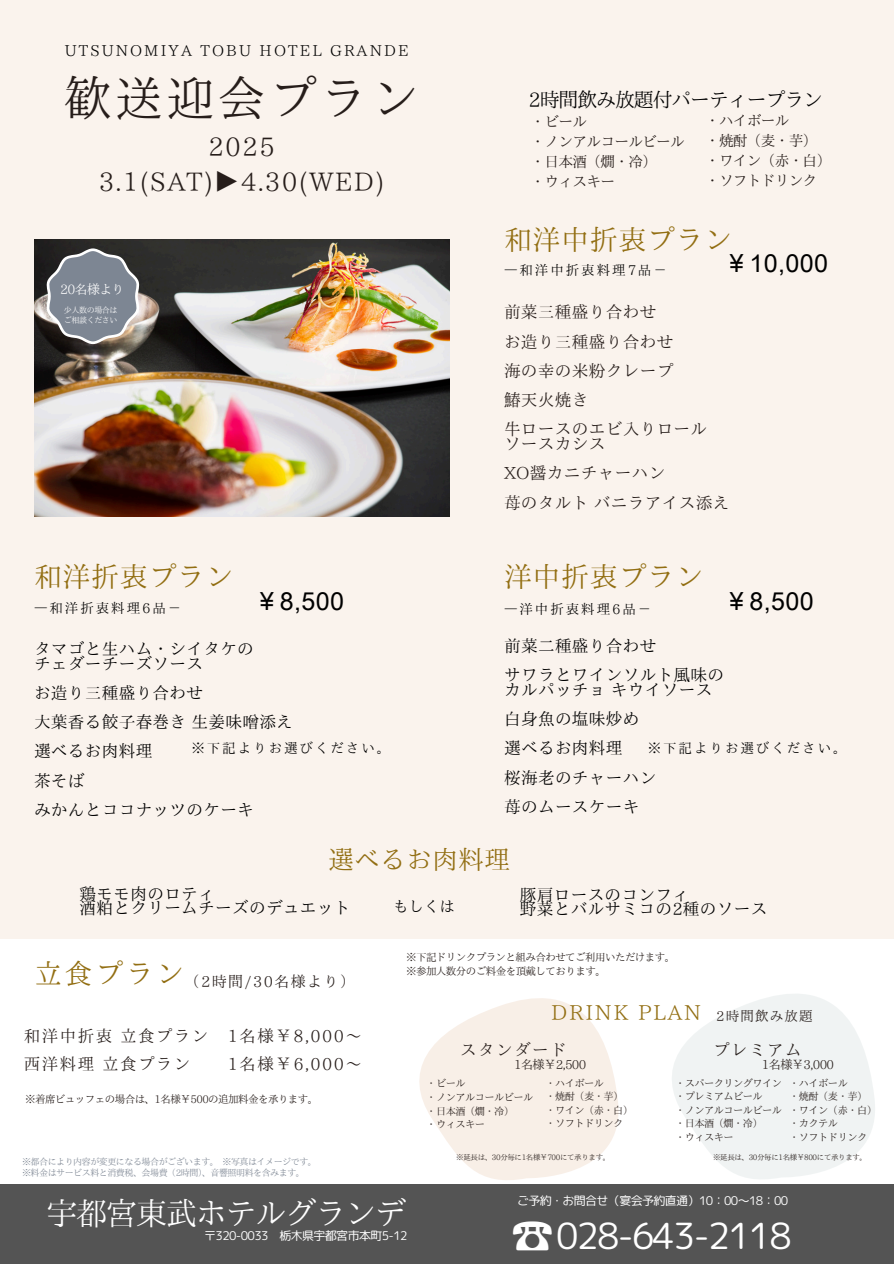
<style>
.page{position:relative;width:894px;height:1264px;background:#fff}
.page>*{position:absolute;margin:0;border:0;box-sizing:border-box;transform-origin:0 0}
.t1{font:48px "IP Aex Mincho";letter-spacing:.065em;color:#261d1a}
.t2{font:42px "Noto Sans CJ Ksc";color:#fff}
.t3{font:36px "rounded mplus 1 p regular";letter-spacing:-.05em;color:#fff}
.t4{font:31.5px "IP Aex Mincho";letter-spacing:-.05em;color:#fff}
.t5{font:28.05px "IP Aex Mincho";letter-spacing:.015em;color:#926e12}
.t6{font:25.65px "IP Aex Mincho";letter-spacing:.015em;color:#926e12}
.t7{font:25.5px/34.8px "IP Aex Mincho";letter-spacing:.045em;color:#261d1a;text-align:center}
.t8{font:24.9px "Arial Unicode MS";letter-spacing:.015em;color:#000}
.t9{font:20.55px "IP Aex Mincho";letter-spacing:.09em;color:#926e12}
.t10{font:19.8px "IP Aex Mincho";letter-spacing:-.05em;color:#000}
.t11{font:16.65px "IP Aex Mincho";letter-spacing:.015em;color:#000}
.t12{font:16.65px "IP Aex Mincho";letter-spacing:.015em;color:#261d1a}
.t13{font:16.5px "IP Aex Mincho";letter-spacing:.09em;color:#261d1a}
.t14{font:15.15px "IP Aex Mincho";color:#000}
.t15{font:15px "IP Aex Mincho";letter-spacing:.145em;color:#000}
.t16{font:15px "IP Aex Mincho";letter-spacing:.09em;color:#261d1a}
.t17{font:14.7px "IP Aex Mincho";letter-spacing:-.05em;color:#261d1a}
.t18{font:13.5px "IP Aex Mincho";letter-spacing:.145em;color:#000}
.t19{font:13.5px "IP Aex Mincho";letter-spacing:.09em;color:#261d1a}
.t20{font:12.9px "IP Aex Mincho";letter-spacing:-.05em;color:#fff}
.t21{font:12.3px "IP Aex Mincho";letter-spacing:-.05em;color:#261d1a}
.t22{font:12px "rounded mplus 1 p regular";letter-spacing:-.05em;color:#fff}
.t23{font:10.5px "IP Aex Mincho";letter-spacing:-.05em;color:#261d1a}
.t24{font:10.2px "IP Aex Mincho";letter-spacing:-.05em;color:#261d1a}
.t25{font:9px "IP Aex Mincho";letter-spacing:-.05em;color:#7d8693}
.t26{font:7.95px "IP Aex Mincho";letter-spacing:-.05em;color:#fff}
.t27{font:7.5px "IP Aex Mincho";letter-spacing:-.05em;color:#261d1a}
</style>
<div class="page">
<div style="left:0;top:1184px;width:893px;height:79px;background:#545454"></div>
<div style="left:0;top:0;width:893px;height:938px;background:#faf3ed"></div>
<img style="left:34px;top:240px;width:415px;height:277px">
<svg style="left:46px;top:248px;width:93px;height:96px;background:#7c8087"></svg>
<svg style="left:679px;top:994px;width:196px;height:185px;fill:#f0f3f3"></svg>
<svg style="left:419px;top:998px;width:260px;height:182px;fill:#f8efe7"></svg>
<p class="t15" style="left:65px;top:42px;width:345px">UTSUNOMIYA TOBU HOTEL GRANDE</p>
<h5 class="t1" style="left:64px;top:74px;width:356px">歓送迎会プラン</h5>
<p class="t7" style="left:99px;top:129px;width:287px">2025<br>3.1(SAT)▶4.30(WED)</p>
<p class="t20" style="left:60px;top:282px;width:66px">20名様より</p>
<p class="t26" style="left:64px;top:306px;width:55px">少人数の場合は</p>
<p class="t26" style="left:64px;top:316px;width:55px">ご相談ください</p>
<p class="t5" style="left:34px;top:562px;width:201px">和洋折衷プラン</p>
<p class="t18" style="left:34px;top:601px;width:149px">―和洋折衷料理6品－</p>
<p class="t8" style="left:254px;top:583px;width:91px">￥8,500</p>
<p class="t11" style="left:34px;top:640px;width:221px">タマゴと生ハム・シイタケの</p>
<p class="t11" style="left:34px;top:655px;width:171px">チェダーチーズソース</p>
<p class="t11" style="left:34px;top:684px;width:171px">お造り三種盛り合わせ</p>
<p class="t11" style="left:34px;top:713px;width:260px">大葉香る餃子春巻き生姜味噌添え</p>
<p class="t11" style="left:34px;top:742px;width:120px">選べるお肉料理</p>
<p class="t11" style="left:34px;top:772px;width:52px">茶そば</p>
<p class="t11" style="left:34px;top:801px;width:221px">みかんとココナッツのケーキ</p>
<p class="t18" style="left:191px;top:741px;width:200px">※下記よりお選びください。</p>
<p class="t10" style="left:528px;top:90px;width:296px">2時間飲み放題付パーティープラン</p>
<p class="t17" style="left:530px;top:114px;width:58px">・ビール</p>
<p class="t17" style="left:530px;top:134px;width:156px">・ノンアルコールビール</p>
<p class="t17" style="left:530px;top:154px;width:128px">・日本酒（燗・冷）</p>
<p class="t17" style="left:530px;top:174px;width:86px">・ウィスキー</p>
<p class="t17" style="left:705px;top:113px;width:86px">・ハイボール</p>
<p class="t17" style="left:705px;top:133px;width:114px">・焼酎（麦・芋）</p>
<p class="t17" style="left:705px;top:153px;width:127px">・ワイン（赤・白）</p>
<p class="t17" style="left:705px;top:173px;width:114px">・ソフトドリンク</p>
<p class="t5" style="left:504px;top:225px;width:230px">和洋中折衷プラン</p>
<h4 class="t18" style="left:504px;top:263px;width:164px">―和洋中折衷料理7品－</h4>
<h5 class="t8" style="left:723px;top:245px;width:105px">￥10,000</h5>
<p class="t12" style="left:504px;top:304px;width:154px">前菜三種盛り合わせ</p>
<p class="t12" style="left:504px;top:333px;width:171px">お造り三種盛り合わせ</p>
<p class="t12" style="left:504px;top:362px;width:171px">海の幸の米粉クレープ</p>
<p class="t12" style="left:504px;top:391px;width:86px">鰆天火焼き</p>
<p class="t12" style="left:504px;top:421px;width:205px">牛ロースのエビ入りロール</p>
<p class="t12" style="left:504px;top:435px;width:103px">ソースカシス</p>
<p class="t12" style="left:504px;top:464px;width:163px">XO醤カニチャーハン</p>
<h4 class="t12" style="left:504px;top:494px;width:227px">苺のタルトバニラアイス添え</h4>
<p class="t5" style="left:504px;top:562px;width:201px">洋中折衷プラン</p>
<p class="t18" style="left:504px;top:601px;width:149px">―洋中折衷料理6品－</p>
<p class="t8" style="left:723px;top:583px;width:91px">￥8,500</p>
<p class="t11" style="left:504px;top:637px;width:154px">前菜二種盛り合わせ</p>
<p class="t11" style="left:504px;top:666px;width:221px">サワラとワインソルト風味の</p>
<p class="t11" style="left:504px;top:681px;width:209px">カルパッチョキウイソース</p>
<p class="t11" style="left:504px;top:710px;width:137px">白身魚の塩味炒め</p>
<h4 class="t11" style="left:504px;top:739px;width:120px">選べるお肉料理</h4>
<p class="t11" style="left:504px;top:769px;width:154px">桜海老のチャーハン</p>
<h6 class="t11" style="left:504px;top:798px;width:137px">苺のムースケーキ</h6>
<p class="t18" style="left:647px;top:741px;width:200px">※下記よりお選びください。</p>
<p class="t6" style="left:328px;top:846px;width:184px">選べるお肉料理</p>
<h3 class="t14" style="left:393px;top:899px;width:63px">もしくは</h3>
<p class="t11" style="left:80px;top:885px;width:137px">鶏モモ肉のロティ</p>
<p class="t11" style="left:80px;top:899px;width:272px">酒粕とクリームチーズのデュエット</p>
<p class="t11" style="left:519px;top:886px;width:171px">豚肩ロースのコンフィ</p>
<p class="t11" style="left:519px;top:900px;width:249px">野菜とバルサミコの2種のソース</p>
<p class="t5" style="left:34px;top:959px;width:152px">立食プラン</p>
<p class="t16" style="left:185px;top:973px;width:171px">（2時間/30名様より）</p>
<p class="t13" style="left:24px;top:1027px;width:336px">和洋中折衷立食プラン 1名様￥8,000～</p>
<p class="t13" style="left:24px;top:1055px;width:168px">西洋料理立食プラン</p>
<p class="t13" style="left:228px;top:1055px;width:132px">1名様￥6,000～</p>
<p class="t23" style="left:25px;top:1093px;width:295px">※着席ビュッフェの場合は、1名様￥500の追加料金を承ります。</p>
<p class="t23" style="left:406px;top:951px;width:270px">※下記ドリンクプランと組み合わせてご利用いただけます。</p>
<p class="t23" style="left:406px;top:965px;width:201px">※参加人数分のご料金を頂戴しております。</p>
<p class="t9" style="left:551px;top:1001px;width:151px">DRINK PLAN</p>
<p class="t19" style="left:716px;top:1008px;width:98px">2時間飲み放題</p>
<p class="t13" style="left:460px;top:1041px;width:108px">スタンダード</p>
<p class="t24" style="left:426px;top:1078px;width:41px">・ビール</p>
<p class="t24" style="left:426px;top:1091px;width:109px">・ノンアルコールビール</p>
<p class="t24" style="left:426px;top:1105px;width:89px">・日本酒（燗・冷）</p>
<p class="t24" style="left:426px;top:1119px;width:60px">・ウィスキー</p>
<p class="t13" style="left:713px;top:1041px;width:90px">プレミアム</p>
<h4 class="t24" style="left:675px;top:1077px;width:108px">・スパークリングワイン</h4>
<h4 class="t24" style="left:675px;top:1091px;width:89px">・プレミアムビール</h4>
<p class="t24" style="left:675px;top:1104px;width:108px">・ノンアルコールビール</p>
<p class="t24" style="left:675px;top:1118px;width:89px">・日本酒（燗・冷）</p>
<p class="t24" style="left:675px;top:1131px;width:60px">・ウィスキー</p>
<p class="t21" style="left:514px;top:1057px;width:74px">1名様￥2,500</p>
<p class="t21" style="left:761px;top:1057px;width:74px">1名様￥3,000</p>
<p class="t24" style="left:545px;top:1077px;width:60px">・ハイボール</p>
<h4 class="t24" style="left:545px;top:1091px;width:79px">・焼酎（麦・芋）</h4>
<p class="t24" style="left:545px;top:1104px;width:89px">・ワイン（赤・白）</p>
<p class="t24" style="left:545px;top:1118px;width:79px">・ソフトドリンク</p>
<p class="t24" style="left:789px;top:1077px;width:60px">・ハイボール</p>
<p class="t24" style="left:789px;top:1091px;width:79px">・焼酎（麦・芋）</p>
<h5 class="t24" style="left:789px;top:1104px;width:89px">・ワイン（赤・白）</h5>
<p class="t24" style="left:789px;top:1118px;width:50px">・カクテル</p>
<p class="t24" style="left:789px;top:1131px;width:79px">・ソフトドリンク</p>
<p class="t25" style="left:22px;top:1157px;width:296px">※都合により内容が変更になる場合がございます。 ※写真はイメージです。</p>
<p class="t4" style="left:46px;top:1196px;width:361px">宇都宮東武ホテルグランデ</p>
<p class="t22" style="left:204px;top:1226px;width:205px">〒320-0033 栃木県宇都宮市本町5-12</p>
<p class="t25" style="left:22px;top:1167px;width:284px">※料金はサービス料と消費税、会場費（2時間）、音響照明料を含みます。</p>
<p class="t27" style="left:456px;top:1153px;width:155px">※延長は、30分毎に1名様￥700にて承ります。</p>
<p class="t27" style="left:713px;top:1153px;width:155px">※延長は、30分毎に1名様￥800にて承ります。</p>
<h6 class="t22" style="left:517px;top:1192px;width:273px">ご予約・お問合せ（宴会予約直通）10：00～18：00</h6>
<p class="t2" style="left:511px;top:1202px;width:43px">☎</p>
<h1 class="t3" style="left:556px;top:1210px;width:237px">028-643-2118</h1>
</div>
